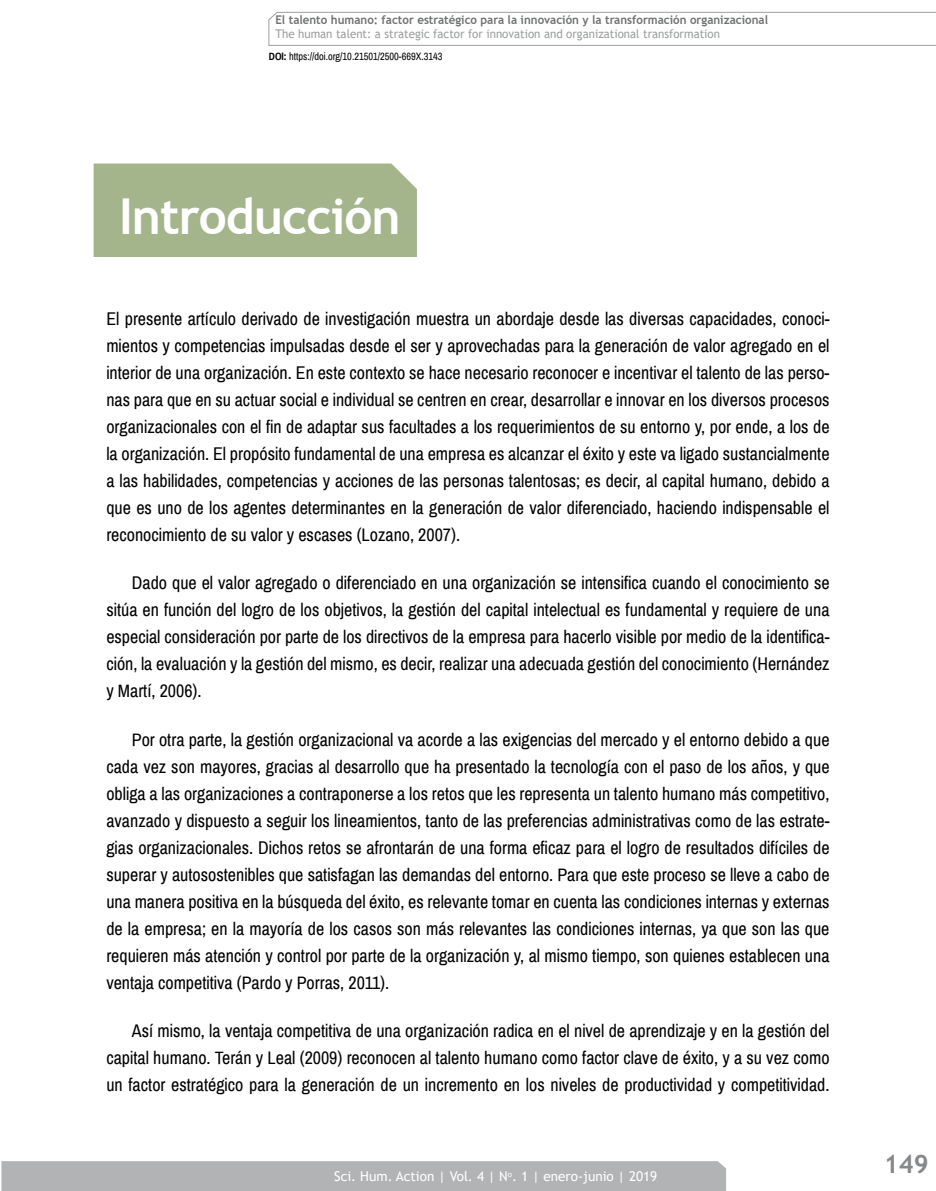
<style>
.page{position:relative;width:936px;height:1191px;background:#fff}
.page>*{position:absolute;margin:0;border:0;box-sizing:border-box;transform-origin:0 0}
.t1{font:700 49.5px "Trebuchet MS";letter-spacing:-.02em;color:#fff}
.t2{font:700 25.5px "Trebuchet MS";color:#87888a}
.t3{font:18px/27px "Archivo Narrow";color:#000;text-align:justify}
.t4{font:13.5px "Trebuchet MS";color:#fff}
.t5{font:700 12px "Trebuchet MS";color:#707172;scale:.96 1}
.t6{font:12px "Trebuchet MS";color:#9c9e9f;scale:.96 1}
.t7{font:10.5px "Archivo Narrow";color:#000}
.s1{font-weight:700}
</style>
<div class="page">
<div style="left:1px;top:1161px;width:725px;height:30px;background:#b1b3b4"></div>
<svg style="left:268px;top:12px;width:667px;height:34px"></svg>
<div style="left:94px;top:163px;width:323px;height:94px;background:#a4b58c"></div>
<p class="t5" style="left:275px;top:12px;width:515px">El talento humano: factor estratégico para la innovación y la transformación organizacional</p>
<p class="t6" style="left:275px;top:26px;width:464px">The human talent: a strategic factor for innovation and organizational transformation</p>
<p class="t7" style="left:269px;top:50px;width:175px"><span class="s1">DOI:</span> https://doi.org/10.21501/2500-669X.3143</p>
<h1 class="t1" style="left:119px;top:185px;width:283px">Introducción</h1>
<p class="t3" style="left:106px;top:305px;width:724px">El presente artículo derivado de investigación muestra un abordaje desde las diversas capacidades, conoci&shy;mientos y competencias impulsadas desde el ser y aprovechadas para la generación de valor agregado en el interior de una organización. En este contexto se hace necesario reconocer e incentivar el talento de las perso&shy;nas para que en su actuar social e individual se centren en crear, desarrollar e innovar en los diversos procesos organizacionales con el fin de adaptar sus facultades a los requerimientos de su entorno y, por ende, a los de la organización. El propósito fundamental de una empresa es alcanzar el éxito y este va ligado sustancialmente a las habilidades, competencias y acciones de las personas talentosas; es decir, al capital humano, debido a que es uno de los agentes determinantes en la generación de valor diferenciado, haciendo indispensable el reconocimiento de su valor y escases (Lozano, 2007).</p>
<p class="t3" style="left:106px;top:570px;width:724px;text-indent:26px">Dado que el valor agregado o diferenciado en una organización se intensifica cuando el conocimiento se sitúa en función del logro de los objetivos, la gestión del capital intelectual es fundamental y requiere de una especial consideración por parte de los directivos de la empresa para hacerlo visible por medio de la identifica&shy;ción, la evaluación y la gestión del mismo, es decir, realizar una adecuada gestión del conocimiento (Hernández y Martí, 2006).</p>
<p class="t3" style="left:106px;top:726px;width:724px;text-indent:26px">Por otra parte, la gestión organizacional va acorde a las exigencias del mercado y el entorno debido a que cada vez son mayores, gracias al desarrollo que ha presentado la tecnología con el paso de los años, y que obliga a las organizaciones a contraponerse a los retos que les representa un talento humano más competitivo, avanzado y dispuesto a seguir los lineamientos, tanto de las preferencias administrativas como de las estrate&shy;gias organizacionales. Dichos retos se afrontarán de una forma eficaz para el logro de resultados difíciles de superar y autosostenibles que satisfagan las demandas del entorno. Para que este proceso se lleve a cabo de una manera positiva en la búsqueda del éxito, es relevante tomar en cuenta las condiciones internas y externas de la empresa; en la mayoría de los casos son más relevantes las condiciones internas, ya que son las que requieren más atención y control por parte de la organización y, al mismo tiempo, son quienes establecen una ventaja competitiva (Pardo y Porras, 2011).</p>
<p class="t3" style="left:106px;top:1017px;width:724px;text-indent:26px">Así mismo, la ventaja competitiva de una organización radica en el nivel de aprendizaje y en la gestión del capital humano. Terán y Leal (2009) reconocen al talento humano como factor clave de éxito, y a su vez como un factor estratégico para la generación de un incremento en los niveles de productividad y competitividad.</p>
<p class="t4" style="left:334px;top:1167px;width:324px">Sci. Hum. Action | Vol. 4 | N<sup>o</sup>. 1 | enero-junio | 2019</p>
<h2 class="t2" style="left:883px;top:1147px;width:46px">149</h2>
</div>
